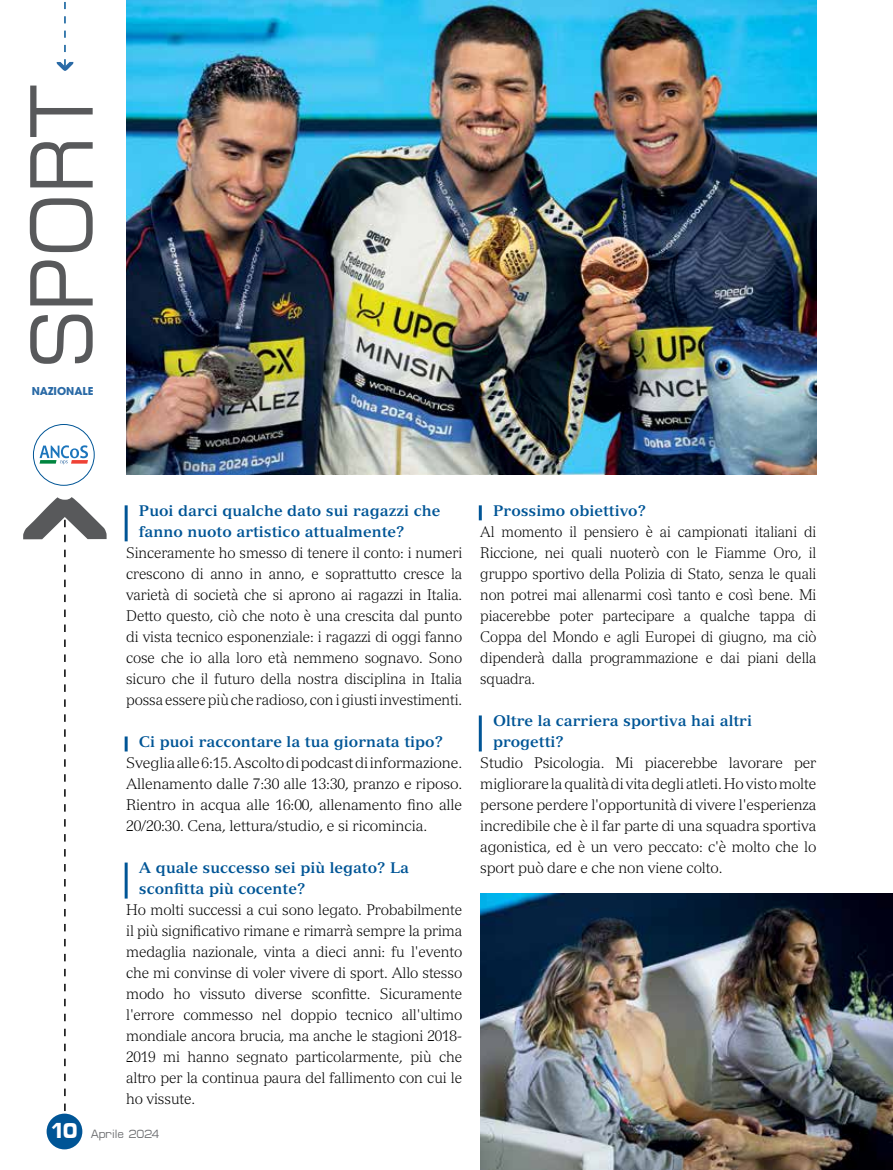
<style>
.page{position:relative;width:893px;height:1170px;background:#fff}
.page>*{position:absolute;margin:0;border:0;box-sizing:border-box;transform-origin:0 0}
.t1{font:90px "Micro FLF";color:#58595b}
.t2{font:700 21.75px "Micro FLF";color:#fff}
.t3{font:300 15px/21px "Versailles LT Std";letter-spacing:-.01em;color:#000;text-align:justify}
.t4{font:300 15px/21px "Versailles LT Std";letter-spacing:-.01em;color:#000;text-align:justify;scale:.96 1}
.t5{font:300 15px/21px "Versailles LT Std";letter-spacing:-.01em;color:#000;text-align:justify;scale:.95 1}
.t6{font:300 15px/21px "Versailles LT Std";letter-spacing:-.01em;color:#000;text-align:justify;scale:.93 1}
.t7{font:700 15px/21px "Versailles LT Std";color:#005596}
.t8{font:12px "Micro FLF";color:#6d6e71}
.t9{font:700 10.8px "ITC Avant Garde Pro";color:#2a6aa6}
</style>
<div class="page">
<svg style="left:23px;top:497px;width:84px;height:627px"></svg>
<div style="left:47px;top:1113px;width:35px;height:36px;background:#005596;border-radius:50%"></div>
<div style="left:33px;top:424px;width:62px;height:61px;border:1px solid #005596;border-radius:50%"></div>
<svg style="left:57px;top:2px;width:16px;height:69px"></svg>
<svg style="left:40px;top:445px;width:48px;height:19px"></svg>
<hr style="left:125px;top:505px;width:3px;height:36px;background:#005596">
<hr style="left:125px;top:736px;width:3px;height:15px;background:#005596">
<hr style="left:125px;top:862px;width:3px;height:36px;background:#005596">
<hr style="left:479px;top:505px;width:3px;height:15px;background:#005596">
<hr style="left:479px;top:715px;width:3px;height:36px;background:#005596">
<img style="left:126px;top:0;width:690px;height:474px">
<img style="left:480px;top:893px;width:413px;height:276px">
<h1 class="t1" style="left:14px;top:367px;width:286px;rotate:-90deg">SPORT</h1>
<p class="t9" style="left:32px;top:384px;width:63px">NAZIONALE</p>
<h2 class="t2" style="left:50px;top:1118px;width:29px">10</h2>
<p class="t7" style="left:139px;top:500px;width:303px">Puoi darci qualche dato sui ragazzi che fanno nuoto artistico attualmente?</p>
<p class="t5" style="left:126px;top:542px;width:355px">Sinceramente ho smesso di tenere il conto: i numeri crescono di anno in anno, e soprattutto cresce la varietà di società che si aprono ai ragazzi in Italia.<br>Detto questo, ciò che noto è una crescita dal punto di vista tecnico esponenziale: i ragazzi di oggi fanno cose che io alla loro età nemmeno sognavo. Sono sicuro che il futuro della nostra disciplina in Italia possa essere più che radioso, con i giusti investimenti.</p>
<p class="t7" style="left:139px;top:731px;width:306px">Ci puoi raccontare la tua giornata tipo?</p>
<p class="t3" style="left:126px;top:752px;width:338px">Sveglia alle 6:15. Ascolto di podcast di informazione.<br>Allenamento dalle 7:30 alle 13:30, pranzo e riposo.<br>Rientro in acqua alle 16:00, allenamento fino alle 20/20:30. Cena, lettura/studio, e si ricomincia.</p>
<p class="t7" style="left:139px;top:857px;width:272px">A quale successo sei più legato? La sconfitta più cocente?</p>
<p class="t4" style="left:126px;top:899px;width:352px">Ho molti successi a cui sono legato. Probabilmente il più significativo rimane e rimarrà sempre la prima medaglia nazionale, vinta a dieci anni: fu l'evento che mi convinse di voler vivere di sport. Allo stesso modo ho vissuto diverse sconfitte. Sicuramente l'errore commesso nel doppio tecnico all'ultimo mondiale ancora brucia, ma anche le stagioni 2018- 2019 mi hanno segnato particolarmente, più che altro per la continua paura del fallimento con cui le ho vissute.</p>
<p class="t8" style="left:91px;top:1127px;width:70px">Aprile 2024</p>
<p class="t7" style="left:493px;top:500px;width:155px">Prossimo obiettivo?</p>
<p class="t6" style="left:480px;top:521px;width:363px">Al momento il pensiero è ai campionati italiani di Riccione, nei quali nuoterò con le Fiamme Oro, il gruppo sportivo della Polizia di Stato, senza le quali non potrei mai allenarmi così tanto e così bene. Mi piacerebbe poter partecipare a qualche tappa di Coppa del Mondo e agli Europei di giugno, ma ciò dipenderà dalla programmazione e dai piani della squadra.</p>
<p class="t7" style="left:493px;top:710px;width:260px">Oltre la carriera sportiva hai altri progetti?</p>
<p class="t3" style="left:480px;top:752px;width:338px">Studio Psicologia. Mi piacerebbe lavorare per migliorare la qualità di vita degli atleti. Ho visto molte persone perdere l'opportunità di vivere l'esperienza incredibile che è il far parte di una squadra sportiva agonistica, ed è un vero peccato: c'è molto che lo sport può dare e che non viene colto.</p>
</div>
